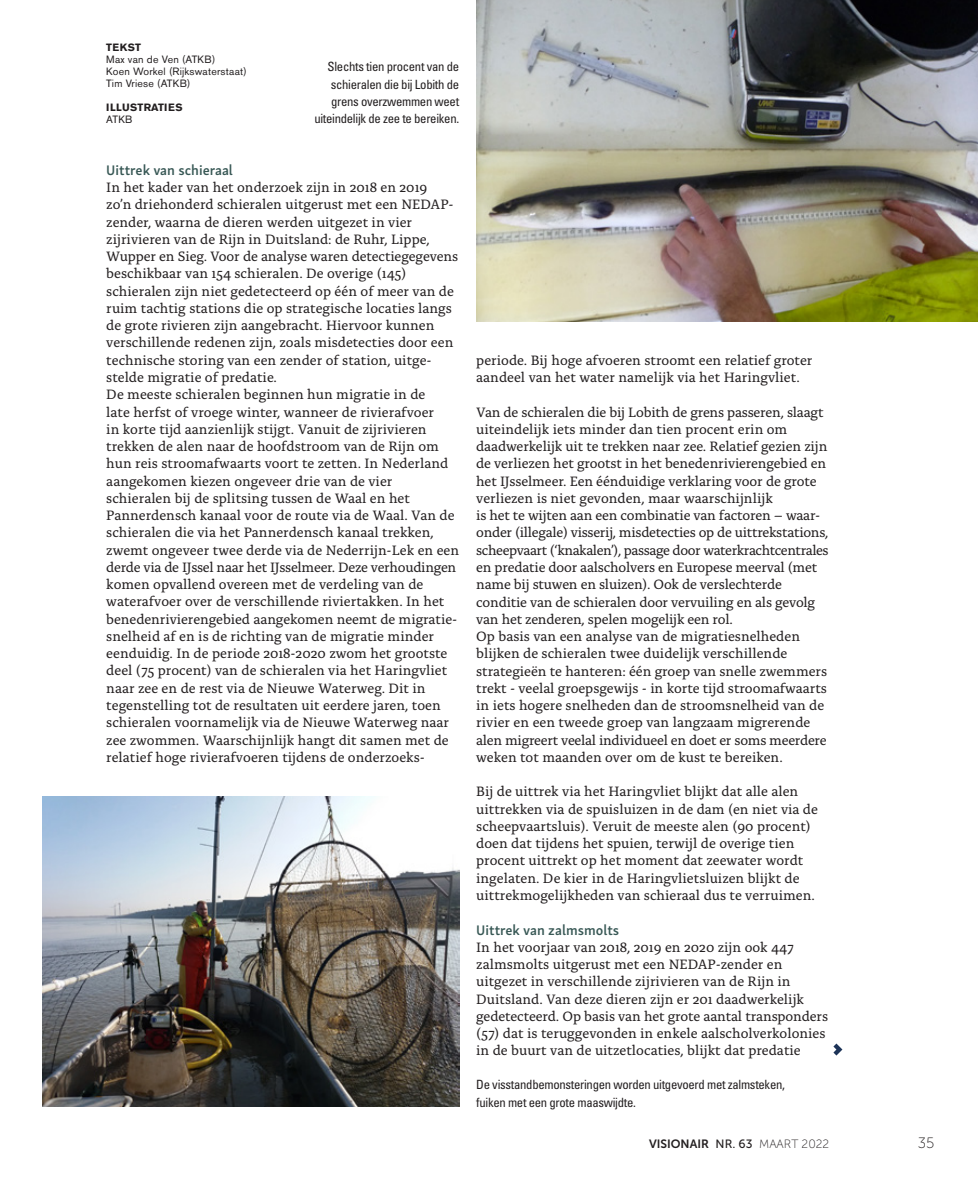
<style>
.page{position:relative;width:978px;height:1191px;background:#fff}
.page>*{position:absolute;margin:0;border:0;box-sizing:border-box;transform-origin:0 0}
.t1{font:15px "Museo Sans 100";color:#231f20}
.t2{font:14.25px/17.2px "Alda OTCEV";color:#231f20}
.t3{font:600 14.25px "Skolar Sans";color:#385855}
.t4{font:condensed 12.75px/17.2px "Univers LT Std";letter-spacing:-.025em;color:#231f20;text-align:right}
.t5{font:12px "Museo Sans 700";color:#231f20}
.t6{font:10.5px/12px "Akzidenz Grotesk BE";letter-spacing:.02em;color:#231f20}
.t7{font:700 10.5px "Akzidenz Grotesk BE";letter-spacing:.02em;color:#231f20}
.s1{font-family:"Museo Sans 500"}
.s2{font-family:"Museo Sans 100"}
</style>
<div class="page">
<img style="left:476px;top:0;width:502px;height:321px">
<img style="left:43px;top:796px;width:416px;height:310px">
<svg style="left:833px;top:1043px;width:9px;height:12px"></svg>
<p class="t7" style="left:106px;top:41px;width:36px">TEKST</p>
<p class="t6" style="left:106px;top:53px;width:142px">Max van de Ven (ATKB)<br>Koen Workel (Rijkswaterstaat)<br>Tim Vriese (ATKB)</p>
<p class="t7" style="left:106px;top:101px;width:78px">ILLUSTRATIES</p>
<p class="t6" style="left:106px;top:113px;width:28px">ATKB</p>
<p class="t4" style="left:314px;top:58px;width:146px">Slechts tien procent van de schieralen die bij Lobith de grens overzwemmen weet uiteindelijk de zee te bereiken.</p>
<p class="t3" style="left:106px;top:159px;width:128px">Uittrek van schieraal</p>
<p class="t2" style="left:106px;top:178px;width:354px">In het kader van het onderzoek zijn in 2018 en 2019<br>zo’n driehonderd schieralen uitgerust met een NEDAP&shy;zender, waarna de dieren werden uitgezet in vier zijrivieren van de Rijn in Duitsland: de Ruhr, Lippe, Wupper en Sieg. Voor de analyse waren detectiegegevens beschikbaar van 154 schieralen. De overige (145) schieralen zijn niet gedetecteerd op één of meer van de ruim tachtig stations die op strategische locaties langs de grote rivieren zijn aangebracht. Hiervoor kunnen verschillende redenen zijn, zoals misdetecties door een technische storing van een zender of station, uitge&shy;stelde migratie of predatie.<br>De meeste schieralen beginnen hun migratie in de<br>late herfst of vroege winter, wanneer de rivierafvoer<br>in korte tijd aanzienlijk stijgt. Vanuit de zijrivieren trekken de alen naar de hoofdstroom van de Rijn om hun reis stroomafwaarts voort te zetten. In Nederland aangekomen kiezen ongeveer drie van de vier schieralen bij de splitsing tussen de Waal en het Pannerdensch kanaal voor de route via de Waal. Van de schieralen die via het Pannerdensch kanaal trekken, zwemt ongeveer twee derde via de Nederrijn-Lek en een derde via de IJssel naar het IJsselmeer. Deze verhoudingen komen opvallend overeen met de verdeling van de waterafvoer over de verschillende riviertakken. In het benedenrivierengebied aangekomen neemt de migratie&shy;snelheid af en is de richting van de migratie minder eenduidig. In de periode 2018-2020 zwom het grootste deel (75 procent) van de schieralen via het Haringvliet naar zee en de rest via de Nieuwe Waterweg. Dit in tegenstelling tot de resultaten uit eerdere jaren, toen schieralen voornamelijk via de Nieuwe Waterweg naar zee zwommen. Waarschijnlijk hangt dit samen met de relatief hoge rivierafvoeren tijdens de onderzoeks-</p>
<p class="t2" style="left:476px;top:350px;width:338px">periode. Bij hoge afvoeren stroomt een relatief groter aandeel van het water namelijk via het Haringvliet.</p>
<p class="t2" style="left:476px;top:402px;width:354px">Van de schieralen die bij Lobith de grens passeren, slaagt uiteindelijk iets minder dan tien procent erin om daadwerkelijk uit te trekken naar zee. Relatief gezien zijn de verliezen het grootst in het benedenrivierengebied en het IJsselmeer. Een éénduidige verklaring voor de grote verliezen is niet gevonden, maar waarschijnlijk<br>is het te wijten aan een combinatie van factoren – waar&shy;onder (illegale) visserij, misdetecties op de uittrekstations, scheepvaart (‘knakalen’), passage door waterkrachtcentrales en predatie door aalscholvers en Europese meerval (met name bij stuwen en sluizen). Ook de verslechterde conditie van de schieralen door vervuiling en als gevolg van het zenderen, spelen mogelijk een rol.<br>Op basis van een analyse van de migratiesnelheden blijken de schieralen twee duidelijk verschillende strategieën te hanteren: één groep van snelle zwemmers trekt - veelal groepsgewijs - in korte tijd stroomafwaarts in iets hogere snelheden dan de stroomsnelheid van de rivier en een tweede groep van langzaam migrerende alen migreert veelal individueel en doet er soms meerdere weken tot maanden over om de kust te bereiken.</p>
<p class="t2" style="left:476px;top:782px;width:343px">Bij de uittrek via het Haringvliet blijkt dat alle alen uittrekken via de spuisluizen in de dam (en niet via de scheepvaartsluis). Veruit de meeste alen (90 procent) doen dat tijdens het spuien, terwijl de overige tien procent uittrekt op het moment dat zeewater wordt ingelaten. De kier in de Haringvlietsluizen blijkt de uittrekmogelijkheden van schieraal dus te verruimen.</p>
<p class="t3" style="left:476px;top:918px;width:145px">Uittrek van zalmsmolts</p>
<p class="t2" style="left:476px;top:937px;width:353px">In het voorjaar van 2018, 2019 en 2020 zijn ook 447 zalmsmolts uitgerust met een NEDAP-zender en uitgezet in verschillende zijrivieren van de Rijn in Duitsland. Van deze dieren zijn er 201 daadwerkelijk gedetecteerd. Op basis van het grote aantal transponders (57) dat is teruggevonden in enkele aalscholverkolonies in de buurt van de uitzetlocaties, blijkt dat predatie</p>
<p class="t4" style="left:476px;top:1076px;width:310px;text-align:left">De visstandbemonsteringen worden uitgevoerd met zalmsteken, fuiken met een grote maaswijdte.</p>
<p class="t5" style="left:649px;top:1137px;width:182px">VISIONAIR <span class="s1">NR. 63</span> <span class="s2">MAART 2022</span></p>
<p class="t1" style="left:918px;top:1135px;width:18px">35</p>
</div>
